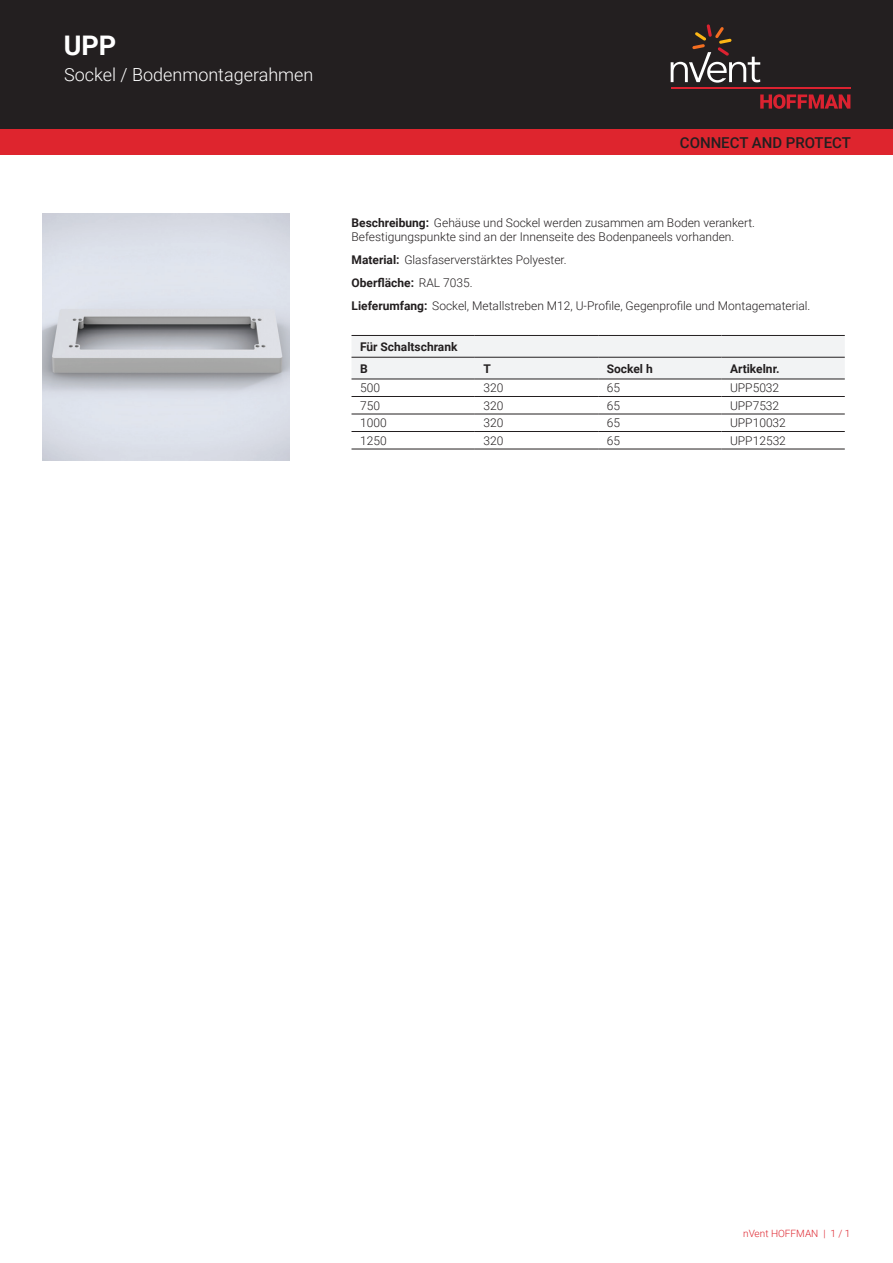
<style>
.page{position:relative;width:893px;height:1263px;background:#fff}
.page>*{position:absolute;margin:0;border:0;box-sizing:border-box;transform-origin:0 0}
.t1{font:700 27px "Roboto";color:#fff}
.t2{font:300 18px "Roboto";color:#fff}
.t3{font:500 15px "Roboto";color:#231f20}
.t4{font:300 12px/23px "Roboto";color:#231f20}
.t5{font:700 12px/21.8px "Roboto";color:#231f20}
.t6{font:300 10.05px "Roboto";color:#de252e}
.s1{font-weight:700}
</style>
<div class="page">
<div style="left:0;top:0;width:893px;height:129px;background:#231f20"></div>
<svg style="left:760px;top:94px;width:90px;height:15px"></svg>
<hr style="left:671px;top:88px;width:179px;height:1px;background:#db2230">
<svg style="left:671px;top:24px;width:89px;height:59px"></svg>
<div style="left:0;top:129px;width:893px;height:26px;background:#de252e"></div>
<div style="left:351px;top:336px;width:494px;height:43px;background:#f2f3f4"></div>
<hr style="left:351px;top:335px;width:124px;height:1px;background:#231f20">
<hr style="left:475px;top:335px;width:123px;height:1px;background:#231f20">
<hr style="left:598px;top:335px;width:123px;height:1px;background:#231f20">
<hr style="left:721px;top:335px;width:124px;height:1px;background:#231f20">
<hr style="left:351px;top:396px;width:124px;height:1px;background:#231f20">
<hr style="left:475px;top:396px;width:123px;height:1px;background:#231f20">
<hr style="left:598px;top:396px;width:123px;height:1px;background:#231f20">
<hr style="left:721px;top:396px;width:124px;height:1px;background:#231f20">
<hr style="left:351px;top:414px;width:124px;height:1px;background:#231f20">
<hr style="left:475px;top:414px;width:123px;height:1px;background:#231f20">
<hr style="left:598px;top:414px;width:123px;height:1px;background:#231f20">
<hr style="left:721px;top:414px;width:124px;height:1px;background:#231f20">
<hr style="left:351px;top:431px;width:124px;height:1px;background:#231f20">
<hr style="left:475px;top:431px;width:123px;height:1px;background:#231f20">
<hr style="left:598px;top:431px;width:123px;height:1px;background:#231f20">
<hr style="left:721px;top:431px;width:124px;height:1px;background:#231f20">
<hr style="left:351px;top:449px;width:124px;height:1px;background:#231f20">
<hr style="left:475px;top:449px;width:123px;height:1px;background:#231f20">
<hr style="left:598px;top:449px;width:123px;height:1px;background:#231f20">
<hr style="left:721px;top:449px;width:124px;height:1px;background:#231f20">
<hr style="left:351px;top:357px;width:124px;height:1px;background:#231f20">
<hr style="left:475px;top:357px;width:123px;height:1px;background:#231f20">
<hr style="left:598px;top:357px;width:123px;height:1px;background:#231f20">
<hr style="left:721px;top:357px;width:124px;height:1px;background:#231f20">
<hr style="left:351px;top:379px;width:124px;height:1px;background:#231f20">
<hr style="left:475px;top:379px;width:123px;height:1px;background:#231f20">
<hr style="left:598px;top:379px;width:123px;height:1px;background:#231f20">
<hr style="left:721px;top:379px;width:124px;height:1px;background:#231f20">
<img style="left:43px;top:213px;width:246px;height:247px">
<h1 class="t1" style="left:64px;top:27px;width:54px">UPP</h1>
<h2 class="t2" style="left:64px;top:62px;width:251px">Sockel / Bodenmontagerahmen</h2>
<p class="t3" style="left:680px;top:132px;width:173px">CONNECT AND PROTECT</p>
<p class="t4" style="left:351px;top:215px;width:405px;line-height:14.4px"><span class="s1">Beschreibung:</span> Gehäuse und Sockel werden zusammen am Boden verankert.<br>Befestigungspunkte sind an der Innenseite des Bodenpaneels vorhanden.</p>
<p class="t4" style="left:351px;top:248px;width:460px"><span class="s1">Material:</span> Glasfaserverstärktes Polyester.<br><span class="s1">Oberfläche:</span> RAL 7035.<br><span class="s1">Lieferumfang:</span> Sockel, Metallstreben M12, U-Profile, Gegenprofile und Montagematerial.</p>
<p class="t5" style="left:360px;top:335px;width:99px">Für Schaltschrank<br>B</p>
<p class="t5" style="left:483px;top:357px;width:9px">T</p>
<p class="t5" style="left:607px;top:357px;width:48px">Sockel h</p>
<p class="t5" style="left:730px;top:357px;width:51px">Artikelnr.</p>
<p class="t4" style="left:360px;top:376px;width:21px">500</p>
<p class="t4" style="left:483px;top:376px;width:21px">320</p>
<p class="t4" style="left:607px;top:376px;width:15px">65</p>
<p class="t4" style="left:730px;top:376px;width:51px">UPP5032</p>
<p class="t4" style="left:360px;top:394px;width:21px">750</p>
<p class="t4" style="left:483px;top:394px;width:21px">320</p>
<p class="t4" style="left:607px;top:394px;width:15px">65</p>
<p class="t4" style="left:730px;top:394px;width:51px">UPP7532</p>
<p class="t4" style="left:360px;top:411px;width:28px">1000</p>
<p class="t4" style="left:483px;top:411px;width:21px">320</p>
<p class="t4" style="left:607px;top:411px;width:15px">65</p>
<p class="t4" style="left:730px;top:411px;width:57px">UPP10032</p>
<p class="t4" style="left:360px;top:429px;width:28px">1250</p>
<p class="t4" style="left:483px;top:429px;width:21px">320</p>
<p class="t4" style="left:607px;top:429px;width:15px">65</p>
<p class="t4" style="left:730px;top:429px;width:57px">UPP12532</p>
<p class="t6" style="left:743px;top:1226px;width:109px">nVent HOFFMAN | 1 / 1</p>
</div>
